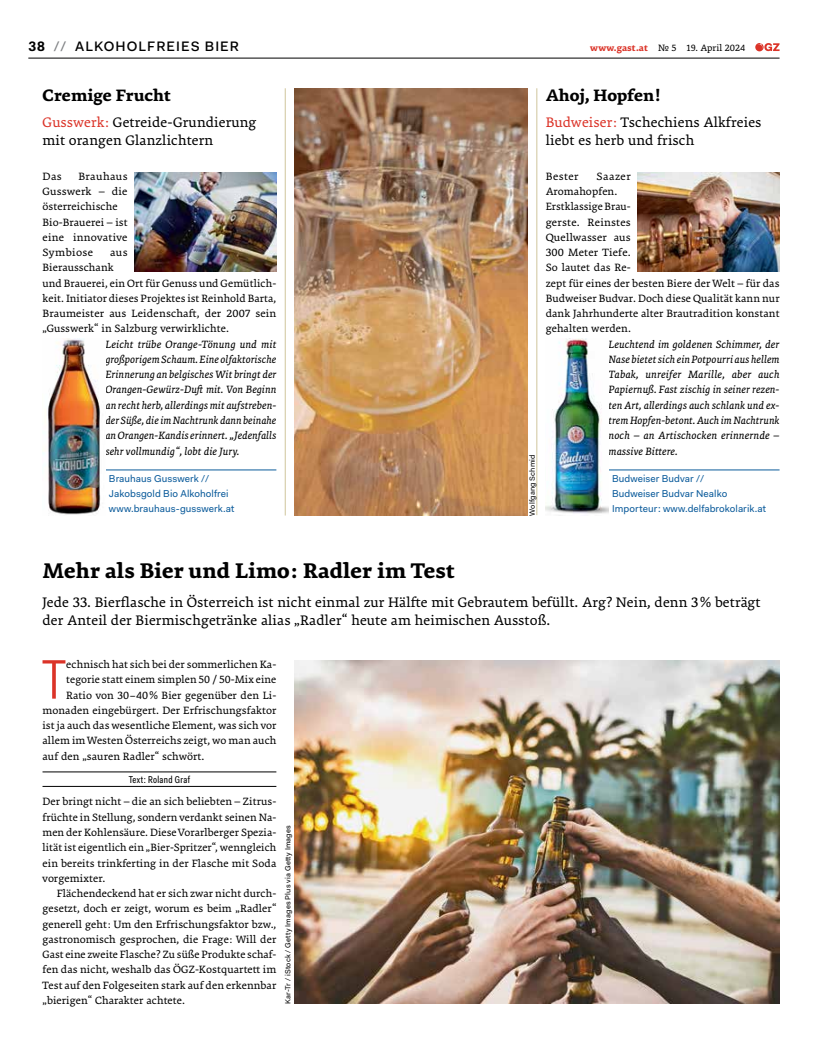
<style>
.page{position:relative;width:815px;height:1053px;background:#fff}
.page>*{position:absolute;margin:0;border:0;box-sizing:border-box;transform-origin:0 0}
.t1{font:55.88px "Fakt Con Pro Blond";color:#db3328}
.t2{font:700 22.5px "Premiera";letter-spacing:.01em;color:#000}
.t3{font:700 17.5px "Premiera";letter-spacing:.005em;color:#000}
.t4{font:15px/18px "Premiera";letter-spacing:.01em;color:#000}
.t5{font:500 13.75px "Fakt Pro";letter-spacing:.075em;color:#000}
.t6{font:11.5px/15.2px "Premiera";letter-spacing:.01em;color:#000}
.t7{font:italic 11.5px/15.2px "Premiera";letter-spacing:.005em;color:#000;text-align:justify}
.t8{font:10px/15px "Fakt Pro";letter-spacing:.01em;color:#0b5b9b}
.t9{font:10px "Premiera";letter-spacing:.01em;color:#000}
.t10{font:10px "Fakt Con Pro";letter-spacing:.03em;color:#000}
.t11{font:7.5px "Fakt Pro";letter-spacing:.02em;color:#000}
.s1{font-weight:700}
.s2{color:#808285}
.s3{font-weight:700;color:#db3328}
.s4{color:#db3328}
.s5{font-size:10.38px}
</style>
<div class="page">
<svg style="left:755px;top:43px;width:25px;height:8px"></svg>
<hr style="left:28px;top:58px;width:752px;height:1px;background:#000">
<hr style="left:285px;top:88px;width:1px;height:427px;background:#cfc59c">
<hr style="left:536px;top:88px;width:1px;height:427px;background:#cfc59c">
<hr style="left:105px;top:469px;width:171px;height:1px;background:#0b5b9b">
<hr style="left:609px;top:469px;width:171px;height:1px;background:#0b5b9b">
<img style="left:638px;top:172px;width:142px;height:99px">
<img style="left:135px;top:172px;width:141px;height:99px">
<img style="left:546px;top:338px;width:63px;height:176px">
<img style="left:43px;top:338px;width:58px;height:177px">
<hr style="left:43px;top:771px;width:233px;height:1px;background:#000">
<hr style="left:43px;top:786px;width:233px;height:1px;background:#000">
<img style="left:294px;top:660px;width:486px;height:343px">
<img style="left:294px;top:88px;width:234px;height:427px">
<p class="t5" style="left:28px;top:37px;width:128px"><span class="s1">38</span> <span class="s2">//</span> ALKOHOLFREIE</p>
<p class="t5" style="left:191px;top:37px;width:33px">S BIER</p>
<p class="t9" style="left:590px;top:42px;width:156px"><span class="s3">www.gast.at</span> № 5 19. April 2024</p>
<h3 class="t3" style="left:43px;top:84px;width:130px">Cremige Frucht</h3>
<h3 class="t4" style="left:43px;top:113px;width:215px"><span class="s4">Gusswerk:</span> Getreide-Grundierung mit orangen Glanzlichtern</h3>
<p class="t6" style="left:43px;top:168px;width:21px">Das</p>
<h3 class="t3" style="left:546px;top:84px;width:117px">Ahoj, Hopfen!</h3>
<h3 class="t4" style="left:546px;top:113px;width:217px"><span class="s4">Budweiser:</span> Tschechiens Alkfreies liebt es herb und frisch</h3>
<p class="t6" style="left:546px;top:168px;width:34px">Bester</p>
<p class="t6" style="left:43px;top:168px;width:87px;text-indent:36px">Brauhaus<br>Gusswerk – die österreichische<br>Bio-Brauerei – ist eine innovative<br>Symbiose</p>
<p class="t6" style="left:546px;top:168px;width:235px;text-indent:51px">Saazer<br>Aromahopfen.<br>Erstklassige Brau-<br>gerste. Reinstes<br>Quellwasser aus<br>300 Meter Tiefe.<br>So lautet das Re-<br>zept für eines der besten Biere der Welt – für das<br>Budweiser Budvar. Doch diese Qualität kann nur dank Jahrhunderte alter Brautradition konstant gehalten werden.</p>
<p class="t7" style="left:609px;top:336px;width:172px">Leuchtend im goldenen Schimmer, der Nase bietet sich ein Potpourri aus hellem Tabak, unreifer Marille, aber auch Papiernuß. Fast zischig in seiner rezen&shy;ten Art, allerdings auch schlank und ex&shy;trem Hopfen-betont. Auch im Nachtrunk noch – an Artischocken erinnernde – massive Bittere.</p>
<p class="t6" style="left:43px;top:245px;width:235px;text-indent:68px">aus<br>Bierausschank<br>und Brauerei, ein Ort für Genuss und Gemütlich&shy;keit. Initiator dieses Projektes ist Reinhold Barta, Braumeister aus Leidenschaft, der 2007 sein „Gusswerk“ in Salzburg verwirklichte.</p>
<p class="t7" style="left:105px;top:336px;width:172px">Leicht trübe Orange-Tönung und mit großporigem Schaum. Eine olfaktorische Erinnerung an belgisches Wit bringt der Orangen-Gewürz-Duft mit. Von Beginn an recht herb, allerdings mit aufstreben&shy;der Süße, die im Nachtrunk dann beinahe an Orangen-Kandis erinnert. „Jedenfalls sehr vollmundig“, lobt die Jury.</p>
<p class="t11" style="left:527px;top:515px;width:63px;rotate:-90deg">Wolfgang Schmid</p>
<p class="t8" style="left:109px;top:471px;width:127px">Brauhaus Gusswerk //<br>Jakobsgold Bio Alkoholfrei www.brauhaus-gusswerk.at</p>
<p class="t8" style="left:612px;top:471px;width:155px">Budweiser Budvar //<br>Budweiser Budvar Nealko<br>Importeur: www.delfabrokolarik.at</p>
<h2 class="t2" style="left:43px;top:556px;width:413px">Mehr als Bier und Limo: Radler im Test</h2>
<h3 class="t4" style="left:43px;top:593px;width:719px">Jede 33. Bierflasche in Österreich ist nicht einmal zur Hälfte mit Gebrautem befüllt. Arg? Nein, denn 3 % beträgt der Anteil der Biermischgetränke alias „Radler“ heute am heimischen Ausstoß.</h3>
<h1 class="t1" style="left:42px;top:642px;width:25px">T</h1>
<p class="t6" style="left:66px;top:656px;width:212px">echnisch hat sich bei der sommerlichen Ka-</p>
<p class="t6" style="left:66px;top:672px;width:211px">tegorie statt einem simplen 50 / 50-Mix eine</p>
<p class="t6" style="left:66px;top:687px;width:212px">Ratio von 30<span class="s5">-</span>40 % Bier gegenüber den Li-</p>
<p class="t6" style="left:43px;top:702px;width:235px">monaden eingebürgert. Der Erfrischungsfaktor</p>
<p class="t6" style="left:43px;top:717px;width:235px">ist ja auch das wesentliche Element, was sich vor</p>
<p class="t6" style="left:43px;top:733px;width:235px">allem im Westen Österreichs zeigt, wo man auch</p>
<p class="t6" style="left:43px;top:748px;width:163px">auf den „sauren Radler“ schwört.</p>
<p class="t10" style="left:129px;top:772px;width:63px">Text: Roland Graf</p>
<p class="t6" style="left:43px;top:794px;width:235px;text-align:justify">Der bringt nicht – die an sich beliebten – Zitrus&shy;früchte in Stellung, sondern verdankt seinen Na&shy;men der Kohlensäure. Diese Vorarlberger Spezia&shy;lität ist eigentlich ein „Bier-Spritzer“, wenngleich ein bereits trinkferting in der Flasche mit Soda vorgemixter.</p>
<p class="t6" style="left:43px;top:885px;width:235px;text-align:justify;text-indent:14px">Flächendeckend hat er sich zwar nicht durch&shy;gesetzt, doch er zeigt, worum es beim „Radler“ generell geht: Um den Erfrischungsfaktor bzw., gastronomisch gesprochen, die Frage: Will der Gast eine zweite Flasche? Zu süße Produkte schaf&shy;fen das nicht, weshalb das ÖGZ-Kostquartett im Test auf den Folgeseiten stark auf den erkennbar „bierigen“ Charakter achtete.</p>
<p class="t11" style="left:283px;top:1003px;width:180px;rotate:-90deg">Kar-Tr / iStock / Getty Images Plus via Getty Images</p>
</div>
